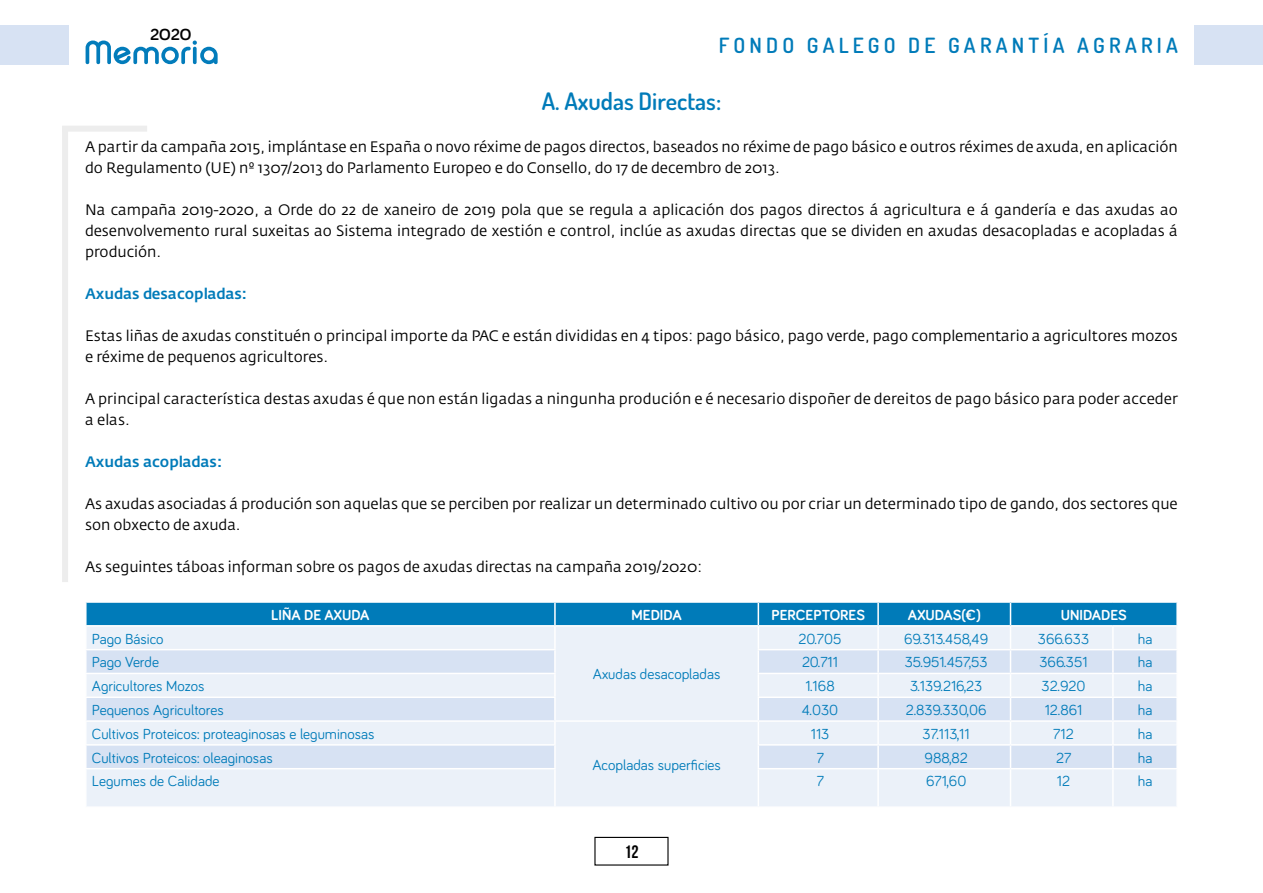
<style>
.page{position:relative;width:1263px;height:893px;background:#fff}
.page>*{position:absolute;margin:0;border:0;box-sizing:border-box;transform-origin:0 0}
.t1{font:600 24px "Dosis";color:#007bb9}
.t2{font:600 21px "Dosis";letter-spacing:.2em;color:#007bb9}
.t3{font:700 18px "Bebas Neue";color:#000}
.t4{font:700 16.5px "Bariol";color:#000}
.t5{font:15px/21px "Fedra Sans Pro";color:#000}
.t6{font:15px "Bariol";color:#007bb9}
.t7{font:700 15px "Bariol";color:#fff}
.t8{font:500 15px "Fedra Sans Pro";color:#007bb9}
</style>
<div class="page">
<div style="left:1158px;top:37px;width:3px;height:16px;border:1px solid #fff"></div>
<div style="left:0;top:25px;width:68px;height:39px;background:#d7e2f3"></div>
<div style="left:594px;top:837px;width:74px;height:29px;border:1px solid #000"></div>
<div style="left:1195px;top:25px;width:68px;height:39px;background:#d7e2f3"></div>
<svg style="left:86px;top:41px;width:132px;height:23px"></svg>
<div style="left:87px;top:769px;width:1089px;height:37px;background:#ebf1f9"></div>
<svg style="left:86px;top:602px;width:1091px;height:166px;background:#c6ddee"></svg>
<hr style="left:1113px;top:744px;width:65px;height:2px;background:#fff">
<hr style="left:1112px;top:746px;width:2px;height:22px;background:#fff">
<hr style="left:1176px;top:746px;width:2px;height:22px;background:#fff">
<hr style="left:554px;top:769px;width:2px;height:37px;background:#fff">
<hr style="left:758px;top:769px;width:1px;height:37px;background:#fff">
<hr style="left:877px;top:769px;width:2px;height:37px;background:#fff">
<hr style="left:1010px;top:769px;width:1px;height:37px;background:#fff">
<hr style="left:1112px;top:769px;width:2px;height:37px;background:#fff">
<div style="left:62px;top:127px;width:6px;height:455px;background:#ededed"></div>
<div style="left:62px;top:126px;width:85px;height:6px;background:#ededed"></div>
<p class="t4" style="left:150px;top:23px;width:43px">2O2O</p>
<h2 class="t2" style="left:719px;top:32px;width:461px">FONDO GALEGO DE GARANTÍA AGRARIA</h2>
<h1 class="t1" style="left:542px;top:85px;width:181px">A. Axudas Directas:</h1>
<p class="t5" style="left:85px;top:136px;width:1094px">A partir da campaña 2015, implántase en España o novo réxime de pagos directos, baseados no réxime de pago básico e outros réximes de axuda, en aplicación do Regulamento (UE) nº 1307/2013 do Parlamento Europeo e do Consello, do 17 de decembro de 2013.</p>
<p class="t5" style="left:85px;top:199px;width:1094px;text-align:justify">Na campaña 2019-2020, a Orde do 22 de xaneiro de 2019 pola que se regula a aplicación dos pagos directos á agricultura e á gandería e das axudas ao desenvolvemento rural suxeitas ao Sistema integrado de xestión e control, inclúe as axudas directas que se dividen en axudas desacopladas e acopladas á produción.</p>
<p class="t8" style="left:85px;top:284px;width:163px">Axudas desacopladas:</p>
<p class="t5" style="left:85px;top:325px;width:1094px">Estas liñas de axudas constituén o principal importe da PAC e están divididas en 4 tipos: pago básico, pago verde, pago complementario a agricultores mozos e réxime de pequenos agricultores.</p>
<p class="t5" style="left:85px;top:388px;width:1094px">A principal característica destas axudas é que non están ligadas a ningunha produción e é necesario dispoñer de dereitos de pago básico para poder acceder a elas.</p>
<p class="t8" style="left:85px;top:452px;width:139px">Axudas acopladas:</p>
<p class="t5" style="left:85px;top:493px;width:1094px">As axudas asociadas á produción son aquelas que se perciben por realizar un determinado cultivo ou por criar un determinado tipo de gando, dos sectores que son obxecto de axuda.</p>
<p class="t5" style="left:85px;top:556px;width:619px">As seguintes táboas informan sobre os pagos de axudas directas na campaña 2019/2020:</p>
<p class="t7" style="left:271px;top:604px;width:100px">LIÑA DE AXUDA</p>
<p class="t7" style="left:632px;top:604px;width:52px">MEDIDA</p>
<p class="t7" style="left:771px;top:604px;width:95px">PERCEPTORES</p>
<p class="t7" style="left:908px;top:604px;width:74px">AXUDAS(€)</p>
<p class="t7" style="left:1061px;top:604px;width:68px">UNIDADES</p>
<p class="t6" style="left:92px;top:628px;width:73px">Pago Básico</p>
<p class="t6" style="left:593px;top:664px;width:129px">Axudas desacopladas</p>
<p class="t6" style="left:798px;top:628px;width:44px">20.705</p>
<p class="t6" style="left:904px;top:628px;width:86px">69.313.458,49</p>
<p class="t6" style="left:1038px;top:628px;width:53px">366.633</p>
<p class="t6" style="left:1138px;top:628px;width:16px">ha</p>
<p class="t6" style="left:92px;top:652px;width:69px">Pago Verde</p>
<p class="t6" style="left:802px;top:652px;width:38px">20.711</p>
<p class="t6" style="left:905px;top:652px;width:84px">35.951.457,53</p>
<p class="t6" style="left:1039px;top:652px;width:50px">366.351</p>
<p class="t6" style="left:1138px;top:652px;width:16px">ha</p>
<p class="t6" style="left:92px;top:676px;width:114px">Agricultores Mozos</p>
<p class="t6" style="left:805px;top:676px;width:31px">1.168</p>
<p class="t6" style="left:910px;top:676px;width:74px">3.139.216,23</p>
<p class="t6" style="left:1041px;top:676px;width:46px">32.920</p>
<p class="t6" style="left:1138px;top:676px;width:16px">ha</p>
<p class="t6" style="left:92px;top:700px;width:133px">Pequenos Agricultores</p>
<p class="t6" style="left:802px;top:700px;width:38px">4.030</p>
<p class="t6" style="left:906px;top:700px;width:82px">2.839.330,06</p>
<p class="t6" style="left:1045px;top:700px;width:39px">12.861</p>
<p class="t6" style="left:1138px;top:700px;width:16px">ha</p>
<p class="t6" style="left:92px;top:724px;width:284px">Cultivos Proteicos: proteaginosas e leguminosas</p>
<p class="t6" style="left:592px;top:755px;width:130px">Acopladas superficies</p>
<p class="t6" style="left:811px;top:724px;width:20px">113</p>
<p class="t6" style="left:922px;top:724px;width:49px">37.113,11</p>
<p class="t6" style="left:1053px;top:724px;width:22px">712</p>
<p class="t6" style="left:1138px;top:724px;width:16px">ha</p>
<p class="t6" style="left:92px;top:747px;width:182px">Cultivos Proteicos: oleaginosas</p>
<p class="t6" style="left:817px;top:747px;width:9px">7</p>
<p class="t6" style="left:925px;top:747px;width:45px">988,82</p>
<p class="t6" style="left:1056px;top:747px;width:17px">27</p>
<p class="t6" style="left:1138px;top:747px;width:16px">ha</p>
<p class="t6" style="left:92px;top:771px;width:129px">Legumes de Calidade</p>
<p class="t6" style="left:817px;top:771px;width:9px">7</p>
<p class="t6" style="left:926px;top:771px;width:42px">671,60</p>
<p class="t6" style="left:1057px;top:771px;width:15px">12</p>
<p class="t6" style="left:1138px;top:771px;width:16px">ha</p>
<p class="t3" style="left:624px;top:842px;width:16px">12</p>
</div>
